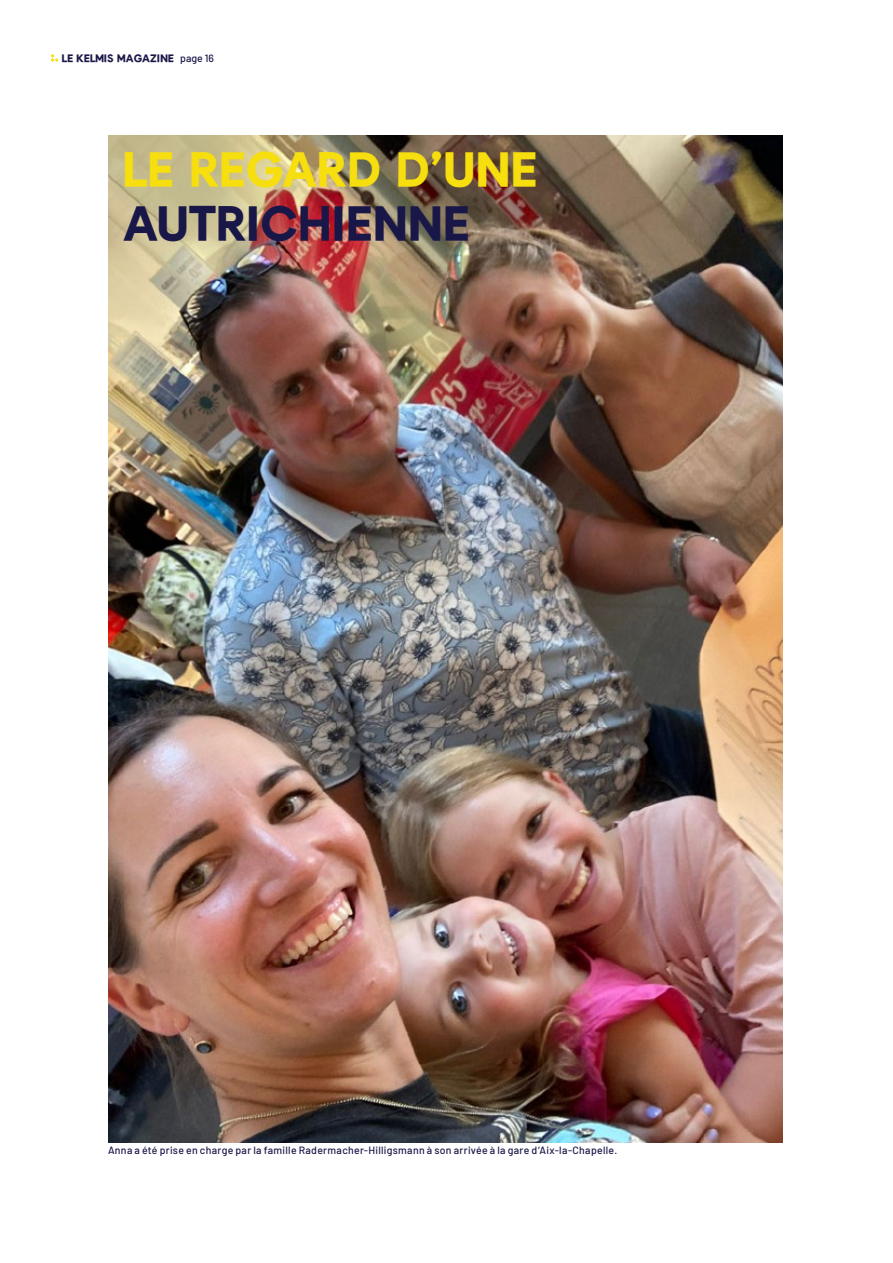
<style>
.page{position:relative;width:893px;height:1263px;background:#fff}
.page>*{position:absolute;margin:0;border:0;box-sizing:border-box;transform-origin:0 0}
.t1{font:800 46.8px "Pulp Display";letter-spacing:.005em;color:#f6de0f}
.t2{font:800 46.8px "Pulp Display";letter-spacing:.005em;color:#191748}
.t3{font:500 10.5px "Barlow";letter-spacing:.03em;color:#191748}
.t4{font:800 10.5px "Pulp Display";color:#191748}
.s1{font-family:"Barlow";font-weight:500}
</style>
<div class="page">
<svg style="left:51px;top:54px;width:7px;height:8px"></svg>
<img style="left:108px;top:135px;width:674px;height:1007px">
<p class="t4" style="left:62px;top:52px;width:154px">LE KELMIS MAGAZINE <span class="s1">page 16</span></p>
<h1 class="t1" style="left:123px;top:143px;width:416px">LE REGARD D’UNE</h1>
<h1 class="t2" style="left:123px;top:197px;width:348px">AUTRICHIENNE</h1>
<p class="t3" style="left:108px;top:1143px;width:511px">Anna a été prise en charge par la famille Radermacher-Hilligsmann à son arrivée à la gare d‘Aix-la-Chapelle.</p>
</div>
